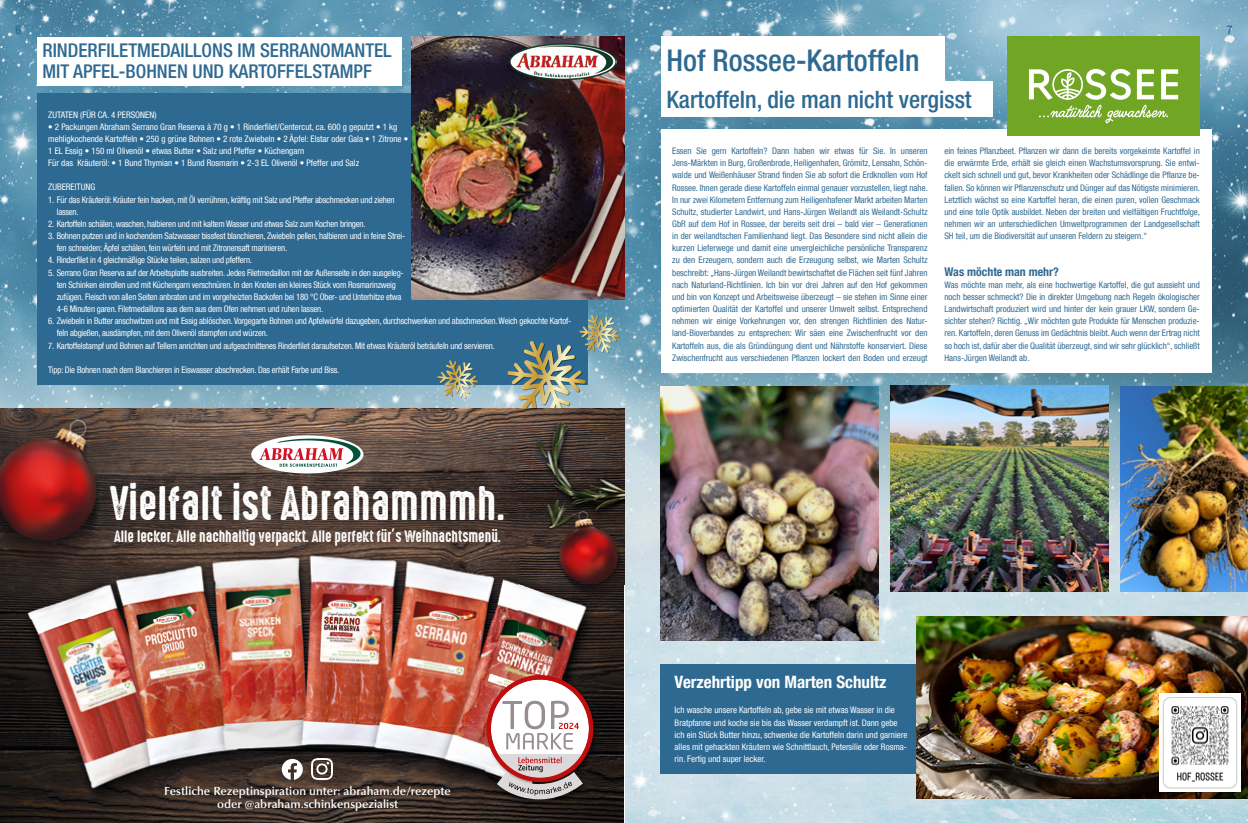
<style>
.page{position:relative;width:1248px;height:823px;background:#fff}
.page>*{position:absolute;margin:0;border:0;box-sizing:border-box;transform-origin:0 0}
.t1{font:43.4px "High Voltage Rough";color:#fff}
.t2{font:500 condensed 30px "Helvetica Neue LT Com";color:#2e6992}
.t3{font:500 condensed 24px "Helvetica Neue LT Com";color:#2e6992}
.t4{font:500 condensed 19px/21px "Helvetica Neue LT Com";color:#2e6992}
.t5{font:700 condensed 17px "Helvetica Neue LT Com";color:#fff}
.t6{font:14.8px "High Voltage Rough";letter-spacing:-.005em;color:#fff}
.t7{font:700 condensed 12px "Helvetica Neue LT Com";color:#2e6992}
.t8{font:500 condensed 12px "Helvetica Neue LT Com";color:#2e6992}
.t9{font:600 11.8px/12.8px "Optima LT Std";color:#fff;text-align:center}
.t10{font:condensed 9px/12.1px "Helvetica Neue LT Com";color:#2e6992;text-align:justify}
.t11{font:condensed 9px/12.1px "Helvetica Neue LT Com";letter-spacing:-.02em;color:#fff}
.t12{font:condensed 9px/12.1px "Helvetica Neue LT Com";color:#fff}
</style>
<div class="page">
<img style="left:0;top:0;width:1247px;height:822px">
<div style="left:37px;top:37px;width:364px;height:48px;background:#fff"></div>
<div style="left:660px;top:664px;width:409px;height:109px;background:#2e6992"></div>
<img style="left:916px;top:615px;width:331px;height:183px">
<img style="left:1159px;top:693px;width:81px;height:97px">
<div style="left:37px;top:93px;width:550px;height:292px;background:#2e6992"></div>
<img style="left:507px;top:315px;width:113px;height:93px">
<svg style="left:437px;top:360px;width:41px;height:38px"></svg>
<img style="left:0;top:408px;width:518px;height:414px">
<img style="left:518px;top:408px;width:106px;height:282px">
<img style="left:589px;top:690px;width:35px;height:132px">
<img style="left:518px;top:804px;width:71px;height:18px">
<svg style="left:251px;top:435px;width:112px;height:38px"></svg>
<img style="left:312px;top:758px;width:21px;height:21px">
<svg style="left:282px;top:758px;width:21px;height:21px"></svg>
<img style="left:486px;top:674px;width:112px;height:130px">
<svg style="left:488px;top:677px;width:103px;height:102px"></svg>
<div style="left:486px;top:675px;width:107px;height:106px;border:4px solid #c00d0e;border-radius:50%"></div>
<svg style="left:496px;top:700px;width:87px;height:98px"></svg>
<img style="left:411px;top:37px;width:213px;height:263px">
<div style="left:660px;top:130px;width:550px;height:242px;background:#fff"></div>
<div style="left:660px;top:81px;width:332px;height:36px;background:#fff"></div>
<div style="left:660px;top:36px;width:284px;height:49px;background:#fff"></div>
<div style="left:1007px;top:36px;width:192px;height:100px;background:#70a624"></div>
<svg style="left:1029px;top:69px;width:148px;height:54px"></svg>
<img style="left:660px;top:386px;width:218px;height:254px">
<img style="left:890px;top:385px;width:217px;height:206px">
<img style="left:1120px;top:386px;width:127px;height:205px">
<img style="left:509px;top:43px;width:108px;height:37px">
<h3 class="t8" style="left:16px;top:23px;width:7px">6</h3>
<h3 class="t8" style="left:1226px;top:23px;width:7px">7</h3>
<h3 class="t4" style="left:43px;top:40px;width:350px">RINDERFILETMEDAILLONS IM SERRANOMANTEL<br>MIT APFEL-BOHNEN UND KARTOFFELSTAMPF</h3>
<p class="t12" style="left:48px;top:108px;width:110px">ZUTATEN (FÜR CA. 4 PERSONEN)</p>
<p class="t12" style="left:48px;top:120px;width:361px">• 2 Packungen Abraham Serrano Gran Reserva à 70 g • 1 Rinderfilet/Centercut, ca. 600 g geputzt • 1 kg mehligkochende Kartoffeln • 250 g grüne Bohnen • 2 rote Zwiebeln • 2 Äpfel: Elstar oder Gala • 1 Zitrone • 1 EL Essig • 150 ml Olivenöl • etwas Butter • Salz und Pfeffer • Küchengarn<br>Für das Kräuteröl: • 1 Bund Thymian • 1 Bund Rosmarin • 2-3 EL Olivenöl • Pfeffer und Salz</p>
<p class="t12" style="left:48px;top:181px;width:49px">ZUBEREITUNG</p>
<p class="t11" style="left:57px;top:193px;width:339px;text-indent:-9px">1. Für das Kräuteröl: Kräuter fein hacken, mit Öl verrühren, kräftig mit Salz und Pfeffer abschmecken und ziehen lassen.</p>
<p class="t11" style="left:48px;top:217px;width:319px">2. Kartoffeln schälen, waschen, halbieren und mit kaltem Wasser und etwas Salz zum Kochen bringen.</p>
<p class="t11" style="left:57px;top:229px;width:350px;text-indent:-9px">3. Bohnen putzen und in kochendem Salzwasser bissfest blanchieren, Zwiebeln pellen, halbieren und in feine Strei&shy;fen schneiden; Äpfel schälen, fein würfeln und mit Zitronensaft marinieren.</p>
<p class="t11" style="left:48px;top:254px;width:205px">4. Rinderfilet in 4 gleichmäßige Stücke teilen, salzen und pfeffern.</p>
<p class="t11" style="left:57px;top:266px;width:348px;text-indent:-9px">5. Serrano Gran Reserva auf der Arbeitsplatte ausbreiten. Jedes Filetmedaillon mit der Außenseite in den ausgeleg&shy;ten Schinken einrollen und mit Küchengarn verschnüren. In den Knoten ein kleines Stück vom Rosmarinzweig zufügen. Fleisch von allen Seiten anbraten und im vorgeheizten Backofen bei 180 °C Ober- und Unterhitze etwa 4-6 Minuten garen. Filetmedaillons aus dem aus dem Ofen nehmen und ruhen lassen.</p>
<p class="t11" style="left:57px;top:314px;width:516px;text-indent:-9px">6. Zwiebeln in Butter anschwitzen und mit Essig ablöschen. Vorgegarte Bohnen und Apfelwürfel dazugeben, durchschwenken und abschmecken. Weich gekochte Kartof&shy;feln abgießen, ausdämpfen, mit dem Olivenöl stampfen und würzen.</p>
<p class="t11" style="left:48px;top:339px;width:448px">7. Kartoffelstampf und Bohnen auf Tellern anrichten und aufgeschnittenes Rinderfilet daraufsetzen. Mit etwas Kräuteröl beträufeln und servieren.</p>
<p class="t11" style="left:48px;top:363px;width:292px">Tipp: Die Bohnen nach dem Blanchieren in Eiswasser abschrecken. Das erhält Farbe und Biss.</p>
<h1 class="t1" style="left:110px;top:470px;width:397px">Vielfalt ist Abrahammmh.</h1>
<h3 class="t6" style="left:114px;top:525px;width:388px">Alle lecker. Alle nachhaltig verpackt. Alle perfekt für’s Weihnachtsmenü.</h3>
<h3 class="t9" style="left:164px;top:784px;width:288px">Festliche Rezeptinspiration unter: abraham.de/rezepte oder @abraham.schinkenspezialist</h3>
<h2 class="t2" style="left:666px;top:42px;width:254px">Hof Rossee-Kartoffeln</h2>
<h3 class="t3" style="left:666px;top:85px;width:306px">Kartoffeln, die man nicht vergisst</h3>
<p class="t10" style="left:672px;top:145px;width:257px">Essen Sie gern Kartoffeln? Dann haben wir etwas für Sie. In unseren Jens-Märkten in Burg, Großenbrode, Heiligenhafen, Grömitz, Lensahn, Schön&shy;walde und Weißenhäuser Strand finden Sie ab sofort die Erdknollen vom Hof Rossee. Ihnen gerade diese Kartoffeln einmal genauer vorzustellen, liegt nahe.<br>In nur zwei Kilometern Entfernung zum Heiligenhafener Markt arbeiten Marten Schultz, studierter Landwirt, und Hans-Jürgen Weilandt als Weilandt-Schultz GbR auf dem Hof in Rossee, der bereits seit drei – bald vier – Generationen in der weilandtschen Familienhand liegt. Das Besondere sind nicht allein die kurzen Lieferwege und damit eine unvergleichliche persönliche Transparenz zu den Erzeugern, sondern auch die Erzeugung selbst, wie Marten Schultz beschreibt: „Hans-Jürgen Weilandt bewirtschaftet die Flächen seit fünf Jahren nach Naturland-Richtlinien. Ich bin vor drei Jahren auf den Hof gekommen und bin von Konzept und Arbeitsweise überzeugt – sie stehen im Sinne einer optimierten Qualität der Kartoffel und unserer Umwelt selbst. Entsprechend nehmen wir einige Vorkehrungen vor, den strengen Richtlinien des Natur&shy;land-Bioverbandes zu entsprechen: Wir säen eine Zwischenfrucht vor den Kartoffeln aus, die als Gründüngung dient und Nährstoffe konserviert. Diese Zwischenfrucht aus verschiedenen Pflanzen lockert den Boden und erzeugt</p>
<p class="t10" style="left:944px;top:145px;width:257px">ein feines Pflanzbeet. Pflanzen wir dann die bereits vorgekeimte Kartoffel in die erwärmte Erde, erhält sie gleich einen Wachstumsvorsprung. Sie entwi&shy;ckelt sich schnell und gut, bevor Krankheiten oder Schädlinge die Pflanze be&shy;fallen. So können wir Pflanzenschutz und Dünger auf das Nötigste minimieren.<br>Letztlich wächst so eine Kartoffel heran, die einen puren, vollen Geschmack und eine tolle Optik ausbildet. Neben der breiten und vielfältigen Fruchtfolge, nehmen wir an unterschiedlichen Umweltprogrammen der Landgesellschaft SH teil, um die Biodiversität auf unseren Feldern zu steigern.“</p>
<h3 class="t7" style="left:944px;top:264px;width:116px">Was möchte man mehr?</h3>
<p class="t10" style="left:944px;top:278px;width:257px">Was möchte man mehr, als eine hochwertige Kartoffel, die gut aussieht und noch besser schmeckt? Die in direkter Umgebung nach Regeln ökologischer Landwirtschaft produziert wird und hinter der kein grauer LKW, sondern Ge&shy;sichter stehen? Richtig. „Wir möchten gute Produkte für Menschen produzie&shy;ren. Kartoffeln, deren Genuss im Gedächtnis bleibt. Auch wenn der Ertrag nicht so hoch ist, dafür aber die Qualität überzeugt, sind wir sehr glücklich“, schließt Hans-Jürgen Weilandt ab.</p>
<h3 class="t5" style="left:674px;top:671px;width:213px">Verzehrtipp von Marten Schultz</h3>
<p class="t12" style="left:674px;top:703px;width:234px">Ich wasche unsere Kartoffeln ab, gebe sie mit etwas Wasser in die Bratpfanne und koche sie bis das Wasser verdampft ist. Dann gebe ich ein Stück Butter hinzu, schwenke die Kartoffeln darin und garniere alles mit gehackten Kräutern wie Schnittlauch, Petersilie oder Rosma&shy;rin. Fertig und super lecker.</p>
</div>
